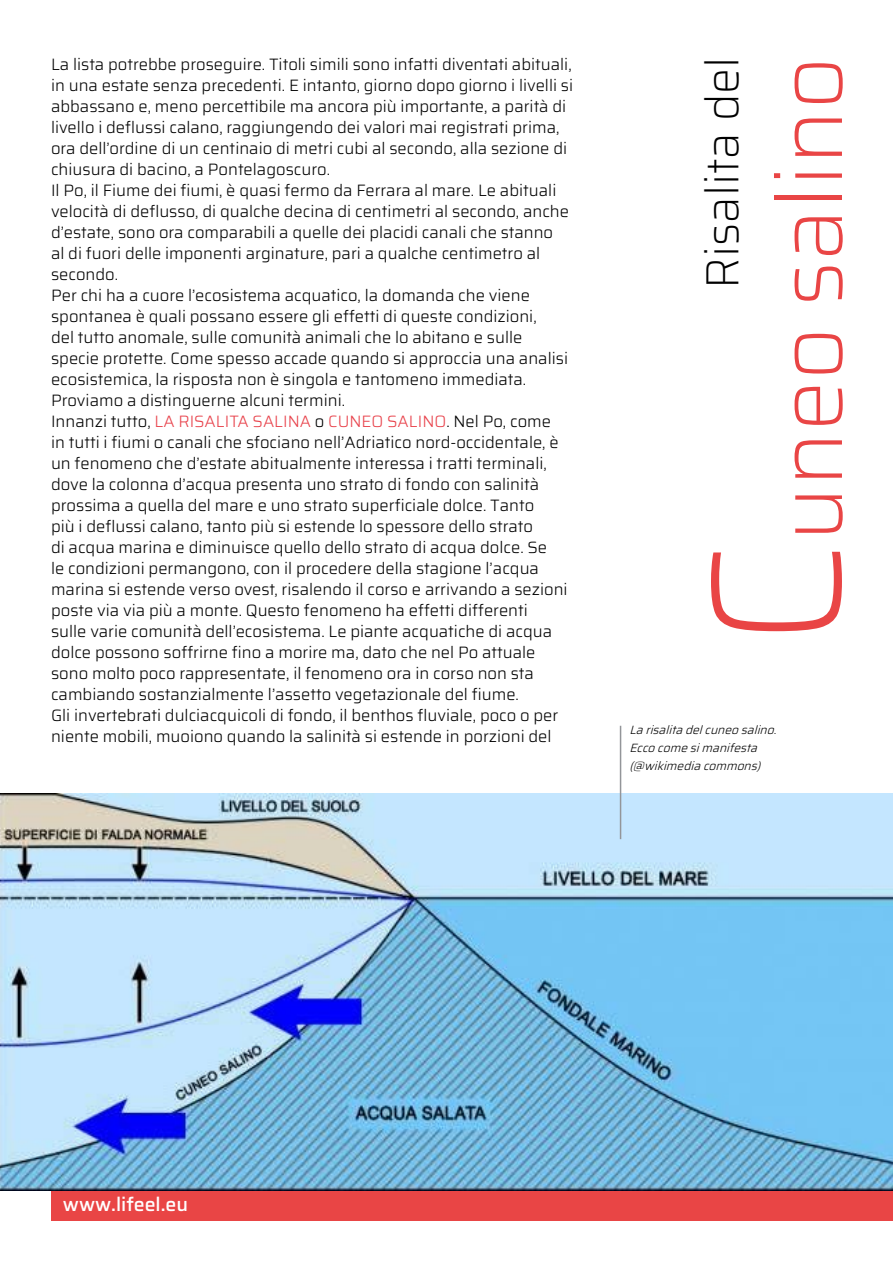
<style>
.page{position:relative;width:893px;height:1263px;background:#fff}
.page>*{position:absolute;margin:0;border:0;box-sizing:border-box;transform-origin:0 0}
.t1{font:200 186px "Saira";color:#e94545}
.t2{font:200 91.5px "Saira";color:#e94545}
.t3{font:200 46.5px "Saira";color:#000}
.t4{font:500 19.5px "Saira";color:#fff}
.t5{font:300 16.5px/21px "Saira";color:#000}
.t6{font:italic 300 12px/18px "Saira";color:#000}
.s1{color:#e8424b}
</style>
<div class="page">
<div style="left:51px;top:1191px;width:842px;height:29px;background:#e94545"></div>
<img style="left:0;top:793px;width:893px;height:398px">
<hr style="left:620px;top:726px;width:1px;height:113px;background:#939599">
<p class="t5" style="left:51px;top:53px;width:524px">La lista potrebbe proseguire. Titoli simili sono infatti diventati abituali, in una estate senza precedenti. E intanto, giorno dopo giorno i livelli si abbassano e, meno percettibile ma ancora più importante, a parità di livello i deflussi calano, raggiungendo dei valori mai registrati prima, ora dell’ordine di un centinaio di metri cubi al secondo, alla sezione di chiusura di bacino, a Pontelagoscuro.<br>Il Po, il Fiume dei fiumi, è quasi fermo da Ferrara al mare. Le abituali velocità di deflusso, di qualche decina di centimetri al secondo, anche d’estate, sono ora comparabili a quelle dei placidi canali che stanno<br>al di fuori delle imponenti arginature, pari a qualche centimetro al secondo.<br>Per chi ha a cuore l’ecosistema acquatico, la domanda che viene spontanea è quali possano essere gli effetti di queste condizioni,<br>del tutto anomale, sulle comunità animali che lo abitano e sulle specie protette. Come spesso accade quando si approccia una analisi ecosistemica, la risposta non è singola e tantomeno immediata.<br>Proviamo a distinguerne alcuni termini.<br>Innanzi tutto, <span class="s1">LA RISALITA SALINA</span> o <span class="s1">CUNEO SALINO</span>. Nel Po, come<br>in tutti i fiumi o canali che sfociano nell’Adriatico nord-occidentale, è un fenomeno che d’estate abitualmente interessa i tratti terminali, dove la colonna d’acqua presenta uno strato di fondo con salinità prossima a quella del mare e uno strato superficiale dolce. Tanto<br>più i deflussi calano, tanto più si estende lo spessore dello strato<br>di acqua marina e diminuisce quello dello strato di acqua dolce. Se<br>le condizioni permangono, con il procedere della stagione l’acqua marina si estende verso ovest, risalendo il corso e arrivando a sezioni poste via via più a monte. Questo fenomeno ha effetti differenti<br>sulle varie comunità dell’ecosistema. Le piante acquatiche di acqua dolce possono soffrirne fino a morire ma, dato che nel Po attuale sono molto poco rappresentate, il fenomeno ora in corso non sta cambiando sostanzialmente l’assetto vegetazionale del fiume.<br>Gli invertebrati dulciacquicoli di fondo, il benthos fluviale, poco o per niente mobili, muoiono quando la salinità si estende in porzioni del</p>
<h3 class="t3" style="left:688px;top:289px;width:233px;rotate:-90deg">Risalita del</h3>
<h2 class="t2" style="left:743px;top:542px;width:486px;rotate:-90deg">uneo salino</h2>
<h1 class="t1" style="left:638px;top:647px;width:109px;rotate:-90deg">C</h1>
<p class="t6" style="left:629px;top:720px;width:153px">Larisalitadelcuneosalino.<br>Eccocomesimanifesta (@wikimediacommons)</p>
<p class="t4" style="left:63px;top:1189px;width:127px">www.lifeel.eu</p>
</div>
